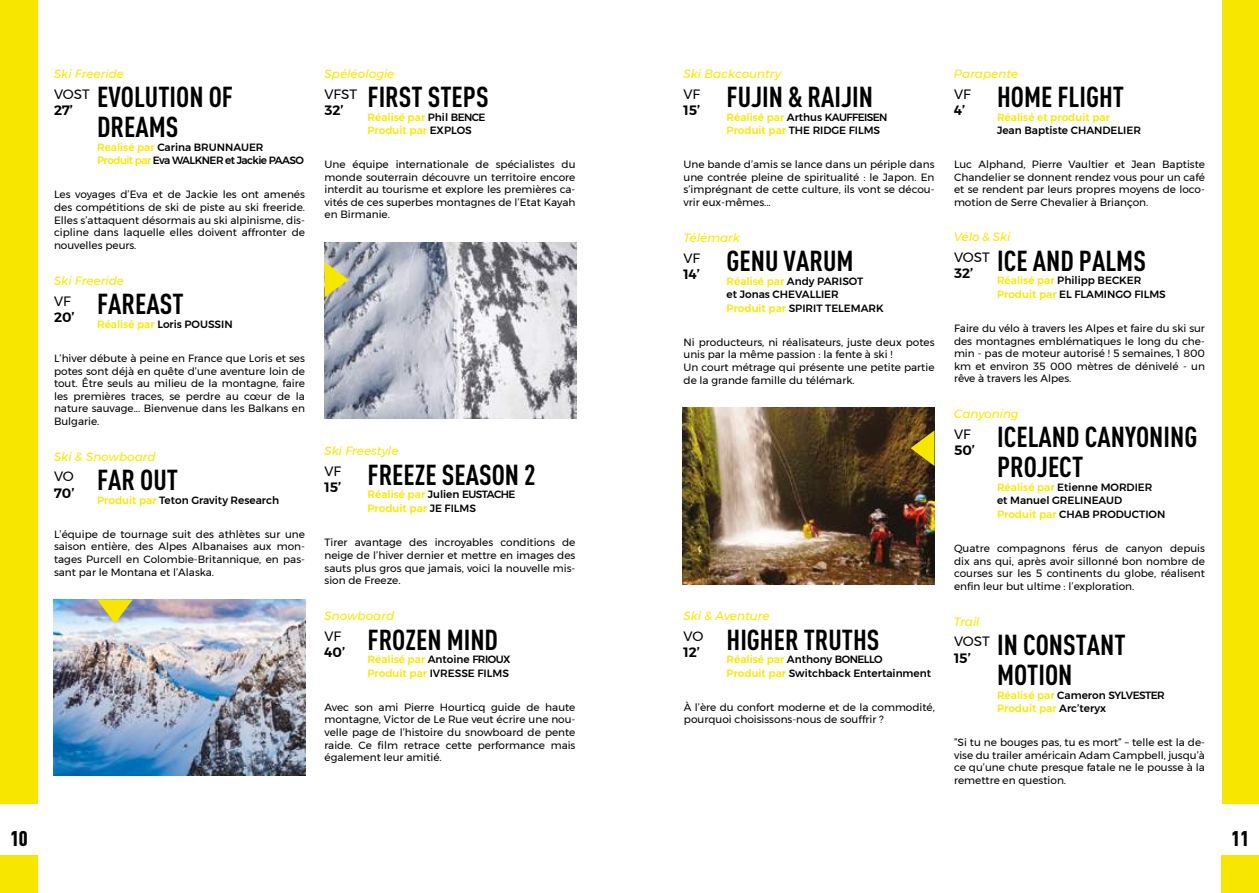
<style>
.page{position:relative;width:1259px;height:893px;background:#fff}
.page>*{position:absolute;margin:0;border:0;box-sizing:border-box;transform-origin:0 0}
.t1{font:700 28.5px/30px "DIN Cond";color:#000}
.t2{font:900 21px "DIN Cond";color:#000}
.t3{font:600 13.5px "Montserrat";color:#000}
.t4{font:13.5px "Montserrat";color:#000}
.t5{font:italic 12px "Montserrat";color:#f7e700}
.t6{font:10.5px/12.6px "Montserrat";color:#000;text-align:justify}
.t7{font:500 10.5px/13.5px "Montserrat";color:#000}
.t8{font:500 10.5px/13.5px "Montserrat";letter-spacing:-.05em;color:#000}
.t9{font:500 10.5px/13.5px "Montserrat";color:#f7e700}
.s1{color:#f7e700}
.s2{color:#000}
</style>
<div class="page">
<div style="left:0;top:0;width:37px;height:804px;background:#f7e700"></div>
<div style="left:1222px;top:0;width:37px;height:804px;background:#f7e700"></div>
<img style="left:683px;top:408px;width:251px;height:176px">
<img style="left:324px;top:242px;width:252px;height:177px">
<img style="left:53px;top:599px;width:252px;height:177px">
<svg style="left:910px;top:430px;width:24px;height:36px"></svg>
<svg style="left:324px;top:262px;width:24px;height:35px"></svg>
<svg style="left:97px;top:599px;width:36px;height:24px"></svg>
<div style="left:0;top:855px;width:38px;height:38px;background:#f7e700"></div>
<div style="left:1221px;top:855px;width:38px;height:38px;background:#f7e700"></div>
<p class="t5" style="left:54px;top:64px;width:72px">Ski Freeride</p>
<p class="t5" style="left:324px;top:64px;width:72px">Spéléologie</p>
<p class="t5" style="left:683px;top:64px;width:99px">Ski Backcountry</p>
<p class="t5" style="left:954px;top:64px;width:66px">Parapente</p>
<h1 class="t1" style="left:97px;top:81px;width:137px">EVOLUTION OF<br>DREAMS</h1>
<p class="t8" style="left:97px;top:140px;width:208px"><span class="s1">Realisé par</span> Carina BRUNNAUER<br><span class="s1">Produit par</span> Eva WALKNER et Jackie PAASO</p>
<h1 class="t1" style="left:997px;top:81px;width:128px">HOME FLIGHT</h1>
<p class="t9" style="left:997px;top:110px;width:114px">Réalisé et produit par</p>
<p class="t7" style="left:997px;top:124px;width:145px">Jean Baptiste CHANDELIER</p>
<h1 class="t1" style="left:726px;top:81px;width:148px">FUJIN &amp; RAIJIN</h1>
<p class="t7" style="left:726px;top:110px;width:162px"><span class="s1">Réalisé par</span> Arthus KAUFFEISEN<br><span class="s1">Produit par</span> THE RIDGE FILMS</p>
<h1 class="t1" style="left:367px;top:81px;width:123px">FIRST STEPS</h1>
<p class="t9" style="left:367px;top:110px;width:119px">Réalisé par <span class="s2">Phil BENCE<br></span>Produit par <span class="s2">EXPLOS</span></p>
<p class="t4" style="left:54px;top:83px;width:37px">VOST</p>
<p class="t3" style="left:54px;top:99px;width:21px">27’</p>
<p class="t4" style="left:324px;top:83px;width:34px">VFST</p>
<p class="t3" style="left:324px;top:99px;width:21px">32’</p>
<p class="t4" style="left:683px;top:83px;width:18px">VF</p>
<p class="t3" style="left:683px;top:99px;width:18px">15’</p>
<p class="t4" style="left:954px;top:83px;width:18px">VF</p>
<p class="t3" style="left:954px;top:99px;width:13px">4’</p>
<p class="t6" style="left:324px;top:158px;width:252px">Une équipe internationale de spécialistes du monde souterrain découvre un territoire encore interdit au tourisme et explore les premières ca&shy;vités de ces superbes montagnes de l’Etat Kayah en Birmanie.</p>
<p class="t6" style="left:954px;top:158px;width:252px">Luc Alphand, Pierre Vaultier et Jean Baptiste Chandelier se donnent rendez vous pour un café et se rendent par leurs propres moyens de loco&shy;motion de Serre Chevalier à Briançon.</p>
<p class="t6" style="left:683px;top:158px;width:252px">Une bande d’amis se lance dans un périple dans une contrée pleine de spiritualité : le Japon. En s’imprégnant de cette culture, ils vont se décou&shy;vrir eux-mêmes...</p>
<p class="t6" style="left:54px;top:188px;width:252px">Les voyages d’Eva et de Jackie les ont amenés des compétitions de ski de piste au ski freeride.<br>Elles s’attaquent désormais au ski alpinisme, dis&shy;cipline dans laquelle elles doivent affronter de nouvelles peurs.</p>
<p class="t5" style="left:683px;top:228px;width:58px">Télémark</p>
<p class="t5" style="left:954px;top:228px;width:58px">Vélo &amp; Ski</p>
<h1 class="t1" style="left:997px;top:245px;width:150px">ICE AND PALMS</h1>
<p class="t7" style="left:997px;top:274px;width:170px"><span class="s1">Réalisé par</span> Philipp BECKER<br><span class="s1">Produit par</span> EL FLAMINGO FILMS</p>
<h1 class="t1" style="left:726px;top:245px;width:128px">GENU VARUM</h1>
<p class="t7" style="left:726px;top:274px;width:159px"><span class="s1">Réalisé par</span> Andy PARISOT<br>et Jonas CHEVALLIER<br><span class="s1">Produit par</span> SPIRIT TELEMARK</p>
<p class="t4" style="left:954px;top:247px;width:37px">VOST</p>
<p class="t3" style="left:954px;top:263px;width:21px">32’</p>
<p class="t4" style="left:683px;top:248px;width:18px">VF</p>
<p class="t3" style="left:683px;top:263px;width:18px">14’</p>
<p class="t5" style="left:54px;top:272px;width:72px">Ski Freeride</p>
<h1 class="t1" style="left:97px;top:288px;width:88px">FAREAST</h1>
<p class="t7" style="left:97px;top:317px;width:137px"><span class="s1">Réalisé par</span> Loris POUSSIN</p>
<p class="t4" style="left:54px;top:291px;width:18px">VF</p>
<p class="t3" style="left:54px;top:307px;width:22px">20’</p>
<p class="t6" style="left:954px;top:322px;width:252px">Faire du vélo à travers les Alpes et faire du ski sur des montagnes emblématiques le long du che&shy;min - pas de moteur autorisé ! 5 semaines, 1 800 km et environ 35 000 mètres de dénivelé - un rêve à travers les Alpes.</p>
<p class="t6" style="left:683px;top:336px;width:252px;text-align:left">Ni producteurs, ni réalisateurs, juste deux potes unis par la même passion : la fente à ski !<br>Un court métrage qui présente une petite partie de la grande famille du télémark.</p>
<p class="t6" style="left:54px;top:352px;width:252px">L’hiver débute à peine en France que Loris et ses potes sont déjà en quête d’une aventure loin de tout. Être seuls au milieu de la montagne, faire les premières traces, se perdre au cœur de la nature sauvage... Bienvenue dans les Balkans en Bulgarie.</p>
<p class="t5" style="left:954px;top:405px;width:66px">Canyoning</p>
<h1 class="t1" style="left:997px;top:421px;width:202px">ICELAND CANYONING<br>PROJECT</h1>
<p class="t7" style="left:997px;top:480px;width:170px"><span class="s1">Réalisé par</span> Etienne MORDIER et Manuel GRELINEAUD<br><span class="s1">Produit par</span> CHAB PRODUCTION</p>
<p class="t4" style="left:954px;top:424px;width:18px">VF</p>
<p class="t3" style="left:954px;top:439px;width:23px">50’</p>
<p class="t5" style="left:54px;top:447px;width:103px">Ski &amp; Snowboard</p>
<p class="t5" style="left:324px;top:442px;width:76px">Ski Freestyle</p>
<h1 class="t1" style="left:367px;top:459px;width:170px">FREEZE SEASON 2</h1>
<p class="t7" style="left:367px;top:487px;width:149px"><span class="s1">Réalisé par</span> Julien EUSTACHE<br><span class="s1">Produit par</span> JE FILMS</p>
<p class="t4" style="left:324px;top:461px;width:18px">VF</p>
<p class="t3" style="left:324px;top:477px;width:18px">15’</p>
<h1 class="t1" style="left:97px;top:464px;width:82px">FAR OUT</h1>
<p class="t7" style="left:97px;top:493px;width:183px"><span class="s1">Produit par</span> Teton Gravity Research</p>
<p class="t4" style="left:54px;top:466px;width:21px">VO</p>
<p class="t3" style="left:54px;top:482px;width:22px">70’</p>
<p class="t6" style="left:54px;top:528px;width:252px">L’équipe de tournage suit des athlètes sur une saison entière, des Alpes Albanaises aux mon&shy;tages Purcell en Colombie-Britannique, en pas&shy;sant par le Montana et l’Alaska.</p>
<p class="t6" style="left:324px;top:536px;width:252px">Tirer avantage des incroyables conditions de neige de l’hiver dernier et mettre en images des sauts plus gros que jamais, voici la nouvelle mis&shy;sion de Freeze.</p>
<p class="t6" style="left:954px;top:542px;width:252px">Quatre compagnons férus de canyon depuis dix ans qui, après avoir sillonné bon nombre de courses sur les 5 continents du globe, réalisent enfin leur but ultime : l’exploration.</p>
<p class="t5" style="left:324px;top:607px;width:71px">Snowboard</p>
<p class="t5" style="left:683px;top:607px;width:88px">Ski &amp; Aventure</p>
<p class="t5" style="left:954px;top:612px;width:27px">Trail</p>
<p class="t4" style="left:324px;top:626px;width:18px">VF</p>
<p class="t3" style="left:324px;top:642px;width:22px">40’</p>
<h1 class="t1" style="left:367px;top:624px;width:132px">FROZEN MIND</h1>
<p class="t7" style="left:367px;top:653px;width:144px"><span class="s1">Réalisé par</span> Antoine FRIOUX<br><span class="s1">Produit par</span> IVRESSE FILMS</p>
<p class="t6" style="left:324px;top:701px;width:252px">Avec son ami Pierre Hourticq guide de haute montagne, Victor de Le Rue veut écrire une nou&shy;velle page de l’histoire du snowboard de pente raide. Ce film retrace cette performance mais également leur amitié.</p>
<p class="t4" style="left:683px;top:626px;width:21px">VO</p>
<p class="t3" style="left:683px;top:642px;width:18px">12’</p>
<h1 class="t1" style="left:726px;top:624px;width:154px">HIGHER TRUTHS</h1>
<p class="t7" style="left:726px;top:653px;width:206px"><span class="s1">Réalisé par</span> Anthony BONELLO<br><span class="s1">Produit par</span> Switchback Entertainment</p>
<p class="t6" style="left:684px;top:701px;width:252px">À l’ère du confort moderne et de la commodité, pourquoi choisissons-nous de souffrir ?</p>
<p class="t4" style="left:954px;top:631px;width:37px">VOST</p>
<p class="t3" style="left:954px;top:647px;width:18px">15’</p>
<h1 class="t1" style="left:997px;top:629px;width:130px">IN CONSTANT<br>MOTION</h1>
<p class="t7" style="left:997px;top:688px;width:169px"><span class="s1">Réalisé par</span> Cameron SYLVESTER<br><span class="s1">Produit par</span> Arc’teryx</p>
<p class="t6" style="left:954px;top:736px;width:252px">”Si tu ne bouges pas, tu es mort” – telle est la de&shy;vise du trailer américain Adam Campbell, jusqu’à ce qu’une chute presque fatale ne le pousse à la remettre en question.</p>
<h2 class="t2" style="left:10px;top:825px;width:19px">10</h2>
<h2 class="t2" style="left:1231px;top:825px;width:19px">11</h2>
</div>
